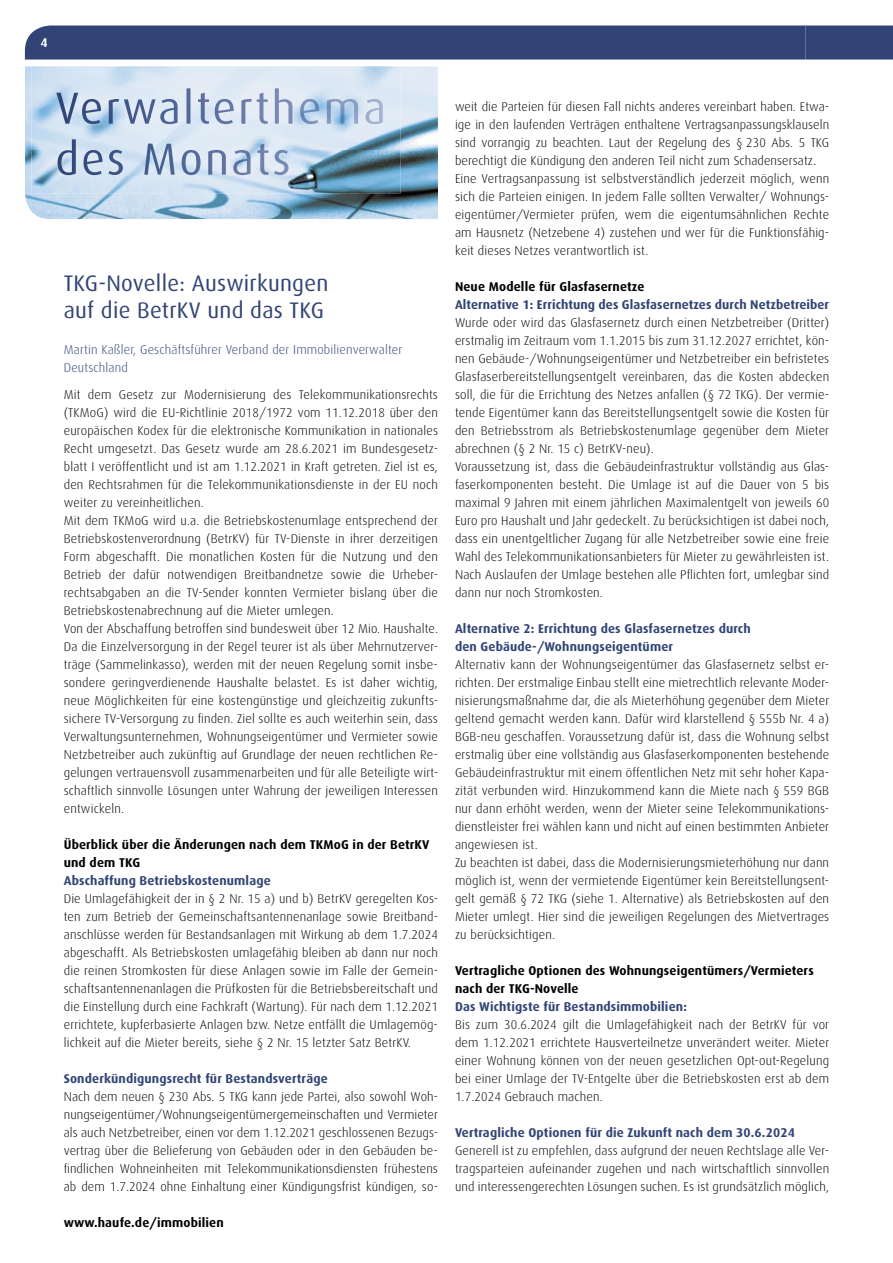
<style>
.page{position:relative;width:893px;height:1263px;background:#fff}
.page>*{position:absolute;margin:0;border:0;box-sizing:border-box;transform-origin:0 0}
.t1{font:22.5px/27px "Dax";letter-spacing:.01em;color:#314475}
.t2{font:300 12.75px/18px "Dax";letter-spacing:.01em;color:#000}
.t3{font:700 12.75px/18px "Dax";letter-spacing:.01em;color:#314475}
.t4{font:700 12.75px/18px "Dax";letter-spacing:.01em;color:#000}
.t5{font:300 12.75px/18px "Dax";letter-spacing:.01em;color:#314475}
.t6{font:700 12.75px "Dax";color:#fff}
</style>
<div class="page">
<div style="left:25px;top:26px;width:868px;height:34px;background:#314475"></div>
<img style="left:25px;top:66px;width:51px;height:153px">
<img style="left:401px;top:66px;width:37px;height:102px">
<img style="left:76px;top:168px;width:362px;height:51px">
<img style="left:31px;top:66px;width:370px;height:127px">
<img style="left:56px;top:88px;width:330px;height:36px">
<img style="left:58px;top:139px;width:230px;height:36px">
<p class="t6" style="left:40px;top:35px;width:9px">4</p>
<h1 class="t1" style="left:64px;top:270px;width:266px">TKG-Novelle: Auswirkungen auf die BetrKV und das TKG</h1>
<p class="t5" style="left:64px;top:341px;width:340px">Martin Kaßler, Geschäftsführer Verband der Immobilienverwalter<br>Deutschland</p>
<p class="t2" style="left:64px;top:386px;width:376px">Mit dem Gesetz zur Modernisierung des Telekommunikationsrechts (TKMoG) wird die EU-Richtlinie 2018/1972 vom 11.12.2018 über den europäischen Kodex für die elektronische Kommunikation in nationales Recht umgesetzt. Das Gesetz wurde am 28.6.2021 im Bundesgesetz&shy;blatt I veröffentlicht und ist am 1.12.2021 in Kraft getreten. Ziel ist es, den Rechtsrahmen für die Telekommunikationsdienste in der EU noch weiter zu vereinheitlichen.<br>Mit dem TKMoG wird u.a. die Betriebskostenumlage entsprechend der Betriebskostenverordnung (BetrKV) für TV-Dienste in ihrer derzeitigen Form abgeschafft. Die monatlichen Kosten für die Nutzung und den Betrieb der dafür notwendigen Breitbandnetze sowie die Urheber&shy;rechtsabgaben an die TV-Sender konnten Vermieter bislang über die Betriebskostenabrechnung auf die Mieter umlegen.<br>Von der Abschaffung betroffen sind bundesweit über 12 Mio. Haushalte.<br>Da die Einzelversorgung in der Regel teurer ist als über Mehrnutzerver&shy;träge (Sammelinkasso), werden mit der neuen Regelung somit insbe&shy;sondere geringverdienende Haushalte belastet. Es ist daher wichtig, neue Möglichkeiten für eine kostengünstige und gleichzeitig zukunfts&shy;sichere TV-Versorgung zu finden. Ziel sollte es auch weiterhin sein, dass Verwaltungsunternehmen, Wohnungseigentümer und Vermieter sowie Netzbetreiber auch zukünftig auf Grundlage der neuen rechtlichen Re&shy;gelungen vertrauensvoll zusammenarbeiten und für alle Beteiligte wirt&shy;schaftlich sinnvolle Lösungen unter Wahrung der jeweiligen Interessen entwickeln.</p>
<p class="t4" style="left:64px;top:836px;width:367px">Überblick über die Änderungen nach dem TKMoG in der BetrKV und dem TKG</p>
<p class="t3" style="left:64px;top:872px;width:208px">Abschaffung Betriebskostenumlage</p>
<p class="t2" style="left:64px;top:890px;width:376px;text-align:justify">Die Umlagefähigkeit der in § 2 Nr. 15 a) und b) BetrKV geregelten Kos&shy;ten zum Betrieb der Gemeinschaftsantennenanlage sowie Breitband&shy;anschlüsse werden für Bestandsanlagen mit Wirkung ab dem 1.7.2024 abgeschafft. Als Betriebskosten umlagefähig bleiben ab dann nur noch die reinen Stromkosten für diese Anlagen sowie im Falle der Gemein&shy;schaftsantennenanlagen die Prüfkosten für die Betriebsbereitschaft und die Einstellung durch eine Fachkraft (Wartung). Für nach dem 1.12.2021 errichtete, kupferbasierte Anlagen bzw. Netze entfällt die Umlagemög&shy;lichkeit auf die Mieter bereits, siehe § 2 Nr. 15 letzter Satz BetrKV.</p>
<p class="t3" style="left:64px;top:1070px;width:265px">Sonderkündigungsrecht für Bestandsverträge</p>
<p class="t2" style="left:64px;top:1088px;width:376px;text-align:justify">Nach dem neuen § 230 Abs. 5 TKG kann jede Partei, also sowohl Woh&shy;nungseigentümer/Wohnungseigentümergemeinschaften und Vermieter als auch Netzbetreiber, einen vor dem 1.12.2021 geschlossenen Bezugs&shy;vertrag über die Belieferung von Gebäuden oder in den Gebäuden be&shy;findlichen Wohneinheiten mit Telekommunikationsdiensten frühestens ab dem 1.7.2024 ohne Einhaltung einer Kündigungsfrist kündigen, so-</p>
<p class="t4" style="left:64px;top:1214px;width:162px">www.haufe.de/immobilien</p>
<p class="t2" style="left:455px;top:98px;width:376px">weit die Parteien für diesen Fall nichts anderes vereinbart haben. Etwa&shy;ige in den laufenden Verträgen enthaltene Vertragsanpassungsklauseln sind vorrangig zu beachten. Laut der Regelung des § 230 Abs. 5 TKG berechtigt die Kündigung den anderen Teil nicht zum Schadensersatz.<br>Eine Vertragsanpassung ist selbstverständlich jederzeit möglich, wenn sich die Parteien einigen. In jedem Falle sollten Verwalter/ Wohnungs&shy;eigentümer/Vermieter prüfen, wem die eigentumsähnlichen Rechte am Hausnetz (Netzebene 4) zustehen und wer für die Funktionsfähig&shy;keit dieses Netzes verantwortlich ist.</p>
<p class="t4" style="left:455px;top:278px;width:191px">Neue Modelle für Glasfasernetze</p>
<p class="t3" style="left:455px;top:296px;width:376px">Alternative 1: Errichtung des Glasfasernetzes durch Netzbetreiber</p>
<p class="t2" style="left:455px;top:314px;width:376px">Wurde oder wird das Glasfasernetz durch einen Netzbetreiber (Dritter) erstmalig im Zeitraum vom 1.1.2015 bis zum 31.12.2027 errichtet, kön&shy;nen Gebäude-/Wohnungseigentümer und Netzbetreiber ein befristetes Glasfaserbereitstellungsentgelt vereinbaren, das die Kosten abdecken soll, die für die Errichtung des Netzes anfallen (§ 72 TKG). Der vermie&shy;tende Eigentümer kann das Bereitstellungsentgelt sowie die Kosten für den Betriebsstrom als Betriebskostenumlage gegenüber dem Mieter abrechnen (§ 2 Nr. 15 c) BetrKV-neu).<br>Voraussetzung ist, dass die Gebäudeinfrastruktur vollständig aus Glas&shy;faserkomponenten besteht. Die Umlage ist auf die Dauer von 5 bis maximal 9 Jahren mit einem jährlichen Maximalentgelt von jeweils 60<br>Euro pro Haushalt und Jahr gedeckelt. Zu berücksichtigen ist dabei noch, dass ein unentgeltlicher Zugang für alle Netzbetreiber sowie eine freie Wahl des Telekommunikationsanbieters für Mieter zu gewährleisten ist.<br>Nach Auslaufen der Umlage bestehen alle Pflichten fort, umlegbar sind dann nur noch Stromkosten.</p>
<p class="t3" style="left:455px;top:620px;width:297px">Alternative 2: Errichtung des Glasfasernetzes durch den Gebäude-/Wohnungseigentümer</p>
<p class="t2" style="left:455px;top:656px;width:376px">Alternativ kann der Wohnungseigentümer das Glasfasernetz selbst er&shy;richten. Der erstmalige Einbau stellt eine mietrechtlich relevante Moder&shy;nisierungsmaßnahme dar, die als Mieterhöhung gegenüber dem Mieter geltend gemacht werden kann. Dafür wird klarstellend § 555b Nr. 4 a)<br>BGB-neu geschaffen. Voraussetzung dafür ist, dass die Wohnung selbst erstmalig über eine vollständig aus Glasfaserkomponenten bestehende Gebäudeinfrastruktur mit einem öffentlichen Netz mit sehr hoher Kapa&shy;zität verbunden wird. Hinzukommend kann die Miete nach § 559 BGB nur dann erhöht werden, wenn der Mieter seine Telekommunikations&shy;dienstleister frei wählen kann und nicht auf einen bestimmten Anbieter angewiesen ist.<br>Zu beachten ist dabei, dass die Modernisierungsmieterhöhung nur dann möglich ist, wenn der vermietende Eigentümer kein Bereitstellungsent&shy;gelt gemäß § 72 TKG (siehe 1. Alternative) als Betriebskosten auf den Mieter umlegt. Hier sind die jeweiligen Regelungen des Mietvertrages zu berücksichtigen.</p>
<p class="t4" style="left:455px;top:962px;width:360px">Vertragliche Optionen des Wohnungseigentümers/Vermieters nach der TKG-Novelle</p>
<p class="t3" style="left:455px;top:998px;width:233px">Das Wichtigste für Bestandsimmobilien:</p>
<p class="t2" style="left:455px;top:1016px;width:376px;text-align:justify">Bis zum 30.6.2024 gilt die Umlagefähigkeit nach der BetrKV für vor dem 1.12.2021 errichtete Hausverteilnetze unverändert weiter. Mieter einer Wohnung können von der neuen gesetzlichen Opt-out-Regelung bei einer Umlage der TV-Entgelte über die Betriebskosten erst ab dem 1.7.2024 Gebrauch machen.</p>
<p class="t3" style="left:455px;top:1124px;width:341px">Vertragliche Optionen für die Zukunft nach dem 30.6.2024</p>
<p class="t2" style="left:455px;top:1142px;width:376px;text-align:justify">Generell ist zu empfehlen, dass aufgrund der neuen Rechtslage alle Ver&shy;tragsparteien aufeinander zugehen und nach wirtschaftlich sinnvollen und interessengerechten Lösungen suchen. Es ist grundsätzlich möglich,</p>
</div>
